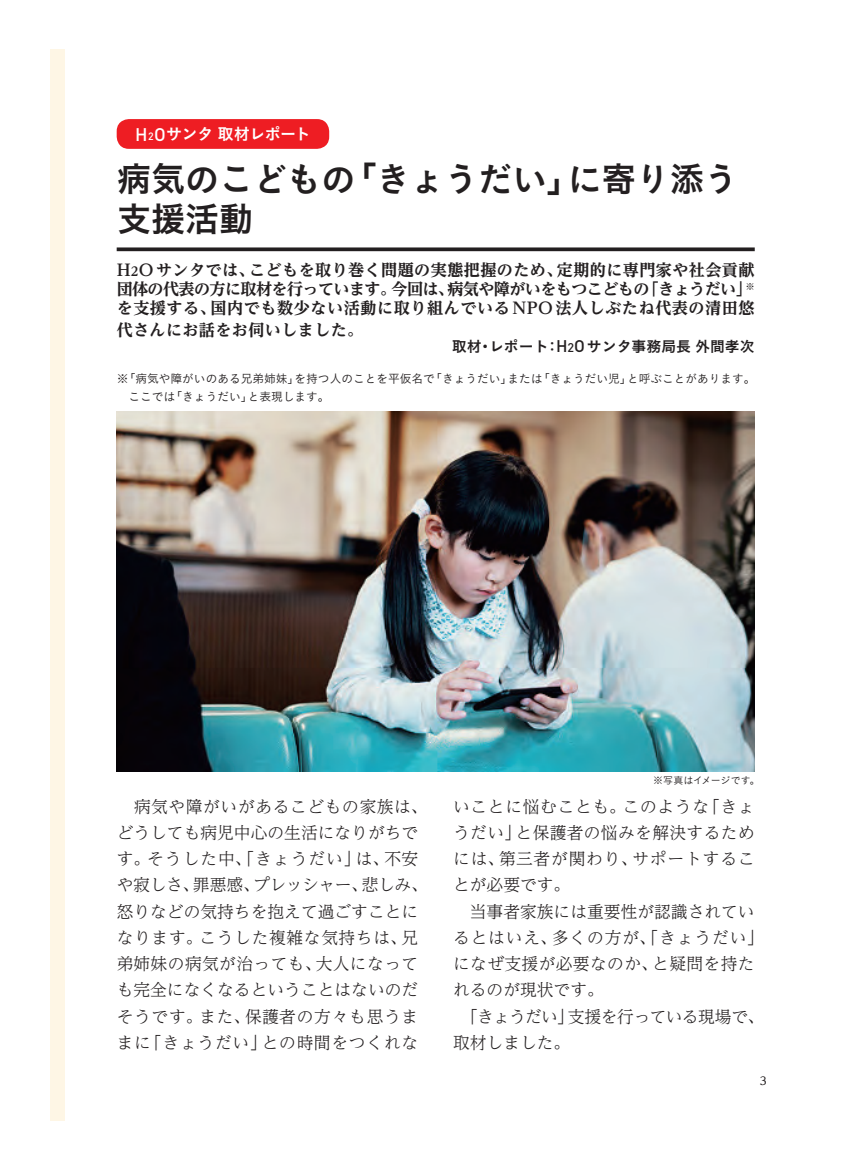
<style>
.page{position:relative;width:864px;height:1171px;background:#fff}
.page>*{position:absolute;margin:0;border:0;box-sizing:border-box;transform-origin:0 0}
.t1{font:34.65px/40.2px "Koburina Go Std W6";letter-spacing:-.02em;color:#231f20}
.t2{font:300 16.8px/26.2px "UD Reimin Pr 6";letter-spacing:.025em;color:#231f20}
.t3{font:700 expanded 16.1px/19.2px "UD Reimin Pr 6";letter-spacing:.025em;color:#231f20;text-align:justify}
.t4{font:16.1px "Koburina Go Std W6";letter-spacing:-.035em;color:#fff}
.t5{font:14.88px "Koburina Go Std W6";color:#231f20}
.t6{font:11.72px/17.5px "Koburina Go Std W3";letter-spacing:-.01em;color:#231f20}
.t7{font:500 11.2px "UD Reimin Pr 6";color:#231f20}
.t8{font:9.97px "Koburina Go Std W3";color:#231f20}
.s1{font-family:"DIN";font-weight:500;font-size:18.03px}
.s2{font-family:"DIN";font-weight:500;font-size:10.5px}
.s3{font-size:12.42px}
.s4{font-family:"DIN";font-weight:500;font-size:16.62px}
.s5{font-family:"DIN";font-weight:500;font-size:12.42px}
</style>
<div class="page">
<div style="left:50px;top:50px;width:14px;height:1071px;background:#fef6e5"></div>
<div style="left:117px;top:119px;width:212px;height:30px;background:#ee1d23;border-radius:12px"></div>
<svg style="left:117px;top:247px;width:637px;height:4px;background:#3c393a"></svg>
<img style="left:117px;top:412px;width:637px;height:359px">
<hr style="left:15px;top:49px;width:49px;height:2px;background:#fff">
<hr style="left:15px;top:1120px;width:49px;height:2px;background:#fff">
<hr style="left:49px;top:15px;width:2px;height:49px;background:#fff">
<hr style="left:49px;top:1106px;width:2px;height:50px;background:#fff">
<hr style="left:0;top:64px;width:50px;height:1px;background:#000">
<hr style="left:814px;top:64px;width:49px;height:1px;background:#000">
<hr style="left:0;top:1106px;width:50px;height:1px;background:#000">
<hr style="left:814px;top:1106px;width:49px;height:1px;background:#000">
<hr style="left:64px;top:0;width:1px;height:50px;background:#000">
<hr style="left:64px;top:1121px;width:1px;height:50px;background:#000">
<hr style="left:798px;top:0;width:1px;height:50px;background:#000">
<hr style="left:798px;top:1121px;width:1px;height:50px;background:#000">
<hr style="left:15px;top:49px;width:49px;height:1px;background:#000">
<hr style="left:799px;top:49px;width:49px;height:1px;background:#000">
<hr style="left:15px;top:1121px;width:49px;height:1px;background:#000">
<hr style="left:799px;top:1121px;width:49px;height:1px;background:#000">
<hr style="left:49px;top:15px;width:1px;height:49px;background:#000">
<hr style="left:49px;top:1106px;width:1px;height:50px;background:#000">
<hr style="left:813px;top:15px;width:1px;height:49px;background:#000">
<hr style="left:813px;top:1106px;width:1px;height:50px;background:#000">
<div style="left:418px;top:11px;width:27px;height:27px;border:2px solid #fff;border-radius:50%"></div>
<hr style="left:382px;top:24px;width:99px;height:2px;background:#fff">
<hr style="left:430px;top:0;width:3px;height:50px;background:#fff">
<div style="left:419px;top:12px;width:25px;height:25px;border:1px solid #000;border-radius:50%"></div>
<hr style="left:382px;top:25px;width:99px;height:1px;background:#000">
<hr style="left:431px;top:0;width:1px;height:50px;background:#000">
<div style="left:418px;top:1132px;width:27px;height:27px;border:2px solid #fff;border-radius:50%"></div>
<hr style="left:382px;top:1145px;width:99px;height:2px;background:#fff">
<hr style="left:430px;top:1121px;width:3px;height:50px;background:#fff">
<div style="left:419px;top:1133px;width:25px;height:26px;border:1px solid #000;border-radius:50%"></div>
<hr style="left:382px;top:1146px;width:99px;height:1px;background:#000">
<hr style="left:431px;top:1121px;width:1px;height:50px;background:#000">
<div style="left:11px;top:572px;width:27px;height:27px;border:2px solid #fff;border-radius:50%"></div>
<hr style="left:0;top:584px;width:50px;height:2px;background:#fff">
<hr style="left:24px;top:536px;width:2px;height:99px;background:#fff">
<div style="left:12px;top:573px;width:25px;height:25px;border:1px solid #000;border-radius:50%"></div>
<hr style="left:0;top:585px;width:50px;height:1px;background:#000">
<hr style="left:25px;top:536px;width:1px;height:99px;background:#000">
<div style="left:825px;top:572px;width:27px;height:27px;border:2px solid #fff;border-radius:50%"></div>
<hr style="left:814px;top:584px;width:49px;height:2px;background:#fff">
<hr style="left:837px;top:536px;width:2px;height:99px;background:#fff">
<div style="left:826px;top:573px;width:25px;height:25px;border:1px solid #000;border-radius:50%"></div>
<hr style="left:814px;top:585px;width:49px;height:1px;background:#000">
<hr style="left:838px;top:536px;width:1px;height:99px;background:#000">
<p class="t4" style="left:135px;top:122px;width:177px"><span class="s1">H</span><span class="s2">2</span><span class="s1">O</span>サンタ取材レポート</p>
<h1 class="t1" style="left:117px;top:160px;width:623px">病気のこどもの「きょうだい」に寄り添う支援活動</h1>
<p class="t3" style="left:117px;top:260px;width:639px">H<span class="s3">2</span>Oサンタでは、こどもを取り巻く問題の実態把握のため、定期的に専門家や社会貢献団体の代表の方に取材を行っています。今回は、病気や障がいをもつこどもの「きょうだい」<sup>※</sup>を支援する、国内でも数少ない活動に取り組んでいるNPO法人しぶたね代表の清田悠</p>
<p class="t3" style="left:117px;top:320px;width:248px">代さんにお話をお伺いしました。</p>
<p class="t5" style="left:451px;top:335px;width:304px">取材・レポート：<span class="s4">H</span><span class="s5">2</span><span class="s4">O</span>サンタ事務局長外間孝次</p>
<p class="t6" style="left:117px;top:370px;width:640px">※「病気や障がいのある兄弟姉妹」を持つ人のことを平仮名で「きょうだい」または「きょうだい児」と呼ぶことがあります。　ここでは「きょうだい」と表現します。</p>
<p class="t8" style="left:652px;top:773px;width:108px">※写真はイメージです。</p>
<p class="t2" style="left:117px;top:792px;width:312px">　病気や障がいがあるこどもの家族は、どうしても病児中心の生活になりがちです。そうした中、「きょうだい」は、不安や寂しさ、罪悪感、プレッシャー、悲しみ、怒りなどの気持ちを抱えて過ごすことになります。こうした複雑な気持ちは、兄弟姉妹の病気が治っても、大人になっても完全になくなるということはないのだそうです。また、保護者の方々も思うままに「きょうだい」との時間をつくれな</p>
<p class="t2" style="left:453px;top:792px;width:312px">いことに悩むことも。このような「きょうだい」と保護者の悩みを解決するためには、第三者が関わり、サポートすることが必要です。<br>　当事者家族には重要性が認識されているとはいえ、多くの方が、「きょうだい」になぜ支援が必要なのか、と疑問を持たれるのが現状です。<br>　「きょうだい」支援を行っている現場で、取材しました。</p>
<p class="t7" style="left:759px;top:1072px;width:8px">3</p>
</div>
